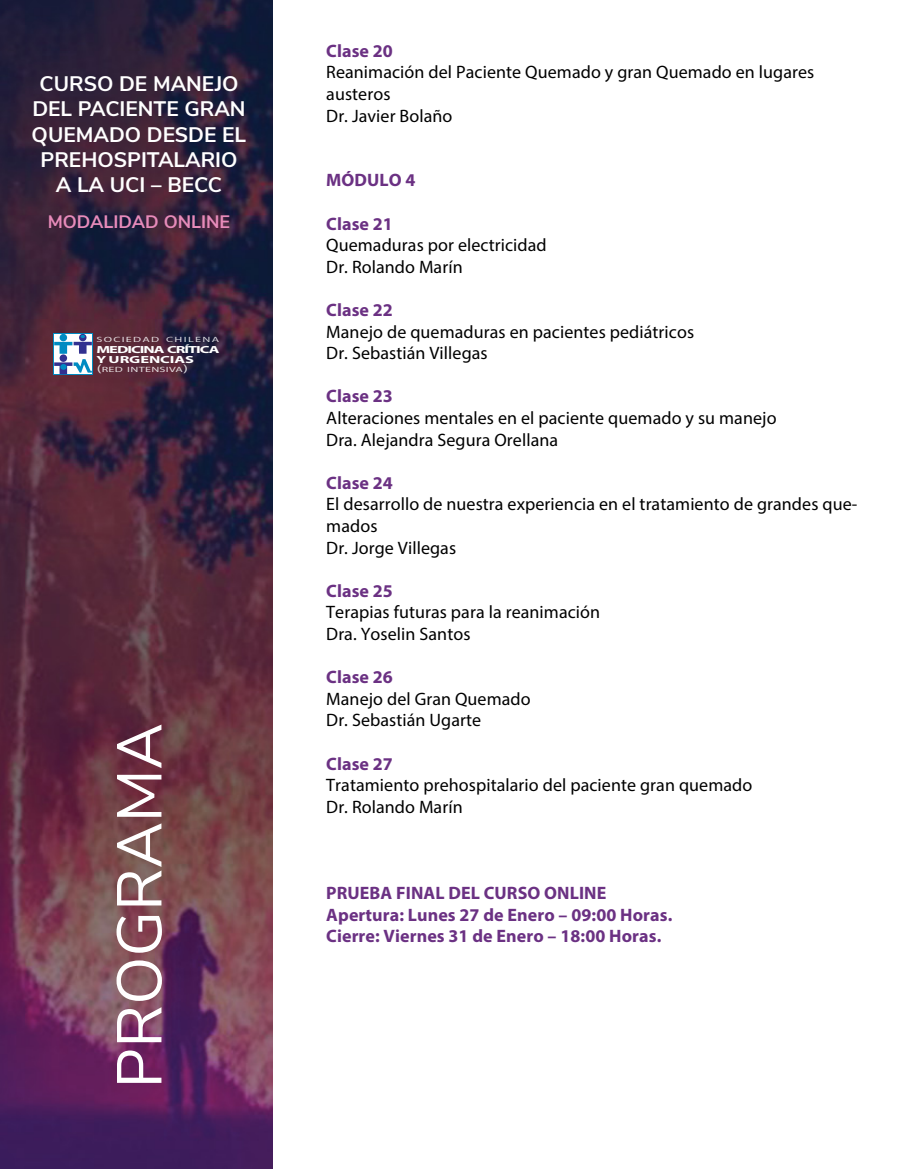
<style>
.page{position:relative;width:918px;height:1169px;background:#fff}
.page>*{position:absolute;margin:0;border:0;box-sizing:border-box;transform-origin:0 0}
.t1{font:63px "Nunito Sans";color:#fff}
.t2{font:700 21px/25.2px "Nunito Sans";color:#fff;text-align:center}
.t3{font:18px/21.6px "Myriad Pro";letter-spacing:.005em;color:#010101}
.t4{font:700 18px/21.6px "Myriad Pro";letter-spacing:.005em;color:#6b3183}
.t5{font:700 18px "Nunito Sans";color:#e78bba}
.t6{font:700 10.35px/9.9px "Myriad Pro";letter-spacing:-.06em;color:#fff;scale:1.59 1}
.t7{font:7.65px "Myriad Pro";letter-spacing:.11em;color:#fff;scale:1.59 1}
.t8{font:7.65px "Myriad Pro";letter-spacing:.025em;color:#fff;scale:1.59 1}
.s1{font-size:10.95px}
</style>
<div class="page">
<img style="left:0;top:0;width:273px;height:1169px">
<svg style="left:53px;top:333px;width:40px;height:42px"></svg>
<svg style="left:54px;top:335px;width:38px;height:40px"></svg>
<div style="left:60px;top:364px;width:7px;height:6px;background:#008bc2;border-radius:50%"></div>
<p class="t2" style="left:32px;top:70px;width:216px">CURSO DE MANEJO<br>DEL PACIENTE GRAN<br>QUEMADO DESDE EL<br>PREHOSPITALARIO<br>A LA UCI – BECC</p>
<p class="t5" style="left:48px;top:208px;width:184px">MODALIDAD ONLINE</p>
<p class="t7" style="left:96px;top:335px;width:79px">SOCIEDAD CHILENA</p>
<p class="t6" style="left:96px;top:344px;width:79px">MEDICINA CRÍTICA<br>YURGENCIAS</p>
<p class="t8" style="left:96px;top:365px;width:59px"><span class="s1">(</span>RED INTENSIVA<span class="s1">)</span></p>
<h1 class="t1" style="left:94px;top:1088px;width:366px;rotate:-90deg">PROGRAMA</h1>
<p class="t4" style="left:326px;top:39px;width:68px">Clase 20</p>
<p class="t3" style="left:326px;top:61px;width:490px">Reanimación del Paciente Quemado y gran Quemado en lugares austeros<br>Dr. Javier Bolaño</p>
<p class="t4" style="left:326px;top:169px;width:91px">MÓDULO 4</p>
<p class="t4" style="left:326px;top:212px;width:68px">Clase 21</p>
<p class="t3" style="left:326px;top:234px;width:222px">Quemaduras por electricidad<br>Dr. Rolando Marín</p>
<p class="t4" style="left:326px;top:299px;width:68px">Clase 22</p>
<p class="t3" style="left:326px;top:321px;width:369px">Manejo de quemaduras en pacientes pediátricos<br>Dr. Sebastián Villegas</p>
<p class="t4" style="left:326px;top:385px;width:68px">Clase 23</p>
<p class="t3" style="left:326px;top:407px;width:452px">Alteraciones mentales en el paciente quemado y su manejo<br>Dra. Alejandra Segura Orellana</p>
<p class="t4" style="left:326px;top:471px;width:68px">Clase 24</p>
<p class="t3" style="left:326px;top:493px;width:533px">El desarrollo de nuestra experiencia en el tratamiento de grandes que&shy;mados<br>Dr. Jorge Villegas</p>
<p class="t4" style="left:326px;top:579px;width:68px">Clase 25</p>
<p class="t3" style="left:326px;top:601px;width:275px">Terapias futuras para la reanimación<br>Dra. Yoselin Santos</p>
<p class="t4" style="left:326px;top:666px;width:68px">Clase 26</p>
<p class="t3" style="left:326px;top:688px;width:206px">Manejo del Gran Quemado<br>Dr. Sebastián Ugarte</p>
<p class="t4" style="left:326px;top:752px;width:68px">Clase 27</p>
<p class="t3" style="left:326px;top:774px;width:428px">Tratamiento prehospitalario del paciente gran quemado<br>Dr. Rolando Marín</p>
<p class="t4" style="left:326px;top:882px;width:348px">PRUEBA FINAL DEL CURSO ONLINE<br>Apertura: Lunes 27 de Enero – 09:00 Horas.<br>Cierre: Viernes 31 de Enero – 18:00 Horas.</p>
</div>
